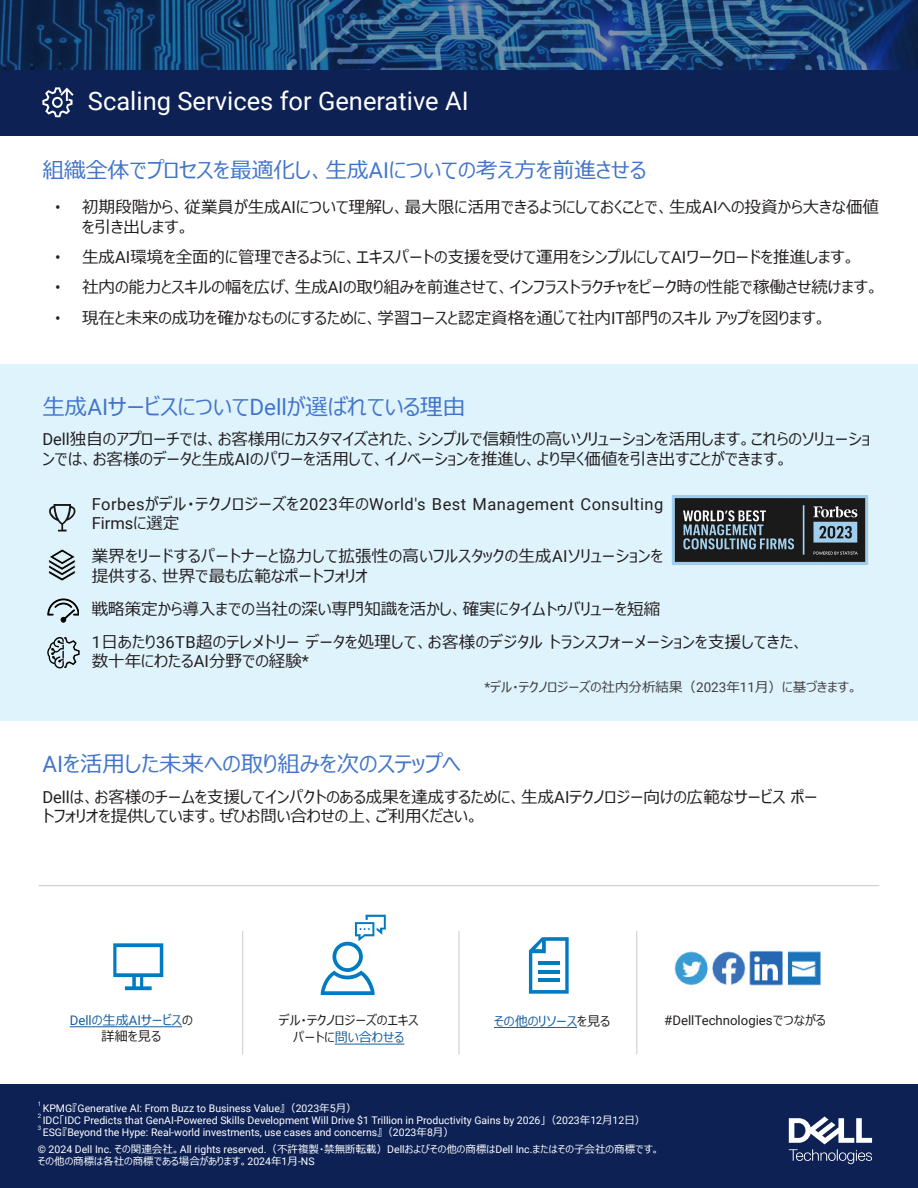
<style>
.page{position:relative;width:918px;height:1188px;background:#fff}
.page>*{position:absolute;margin:0;border:0;box-sizing:border-box;transform-origin:0 0}
.Body_Headline{font:25.5px "Roboto";color:#fff}
.Body_Text{font:22.5px "Meiryo UI";color:#4275ca}
.Body_Text-2{font:21.75px "Meiryo UI";color:#4275ca}
.Body_Text-3{font:16.5px/19.5px "Meiryo UI";color:#231f20}
.Body_Text-4{font:16.5px/19.5px "Meiryo UI";letter-spacing:.02em;color:#231f20}
.Body_Text-5{font:16.5px/19.5px "Roboto";letter-spacing:.03em;color:#231f20}
.Body_Text-6{font:13.5px "Meiryo UI";color:#3e3e3f}
.Body_Copy{font:13.2px/15.8px "Meiryo UI";color:#175d9e;text-align:center}
.Body_Copy-2{font:13.2px/17.2px "Meiryo UI";color:#231f20;text-align:center}
.Body_Copy-3{font:13.2px "Roboto";color:#231f20}
.t1{font:10.5px "Roboto";color:#fff}
.t2{font:10.5px/12px "Meiryo UI";color:#fff}
.t3{font:6.15px "Roboto";color:#fff}
.s1{font-family:"Roboto"}
.s2{font-family:"Meiryo UI"}
.s3{color:#231f20}
.s4{color:#175d9e}
</style>
<div class="page">
<div style="left:0;top:365px;width:918px;height:356px;background:#dff3fc"></div>
<div style="left:0;top:1084px;width:918px;height:104px;background:#0d2155"></div>
<svg style="left:789px;top:1117px;width:83px;height:47px"></svg>
<svg style="left:113px;top:943px;width:50px;height:47px"></svg>
<svg style="left:321px;top:915px;width:65px;height:80px"></svg>
<svg style="left:529px;top:937px;width:40px;height:57px"></svg>
<hr style="left:539px;top:962px;width:21px;height:3px;background:#007bc2">
<hr style="left:539px;top:970px;width:21px;height:4px;background:#007bc2">
<hr style="left:539px;top:978px;width:21px;height:4px;background:#007bc2">
<img style="left:674px;top:950px;width:147px;height:36px">
<hr style="left:242px;top:931px;width:1px;height:123px;background:#4b4c4d">
<hr style="left:459px;top:931px;width:1px;height:123px;background:#4b4c4d">
<hr style="left:636px;top:931px;width:1px;height:123px;background:#4b4c4d">
<hr style="left:39px;top:885px;width:840px;height:1px;background:#4b4c4d">
<hr style="left:70px;top:1026px;width:112px;height:1px;background:#175d9e">
<hr style="left:335px;top:1044px;width:69px;height:1px;background:#175d9e">
<hr style="left:494px;top:1027px;width:83px;height:1px;background:#175d9e">
<svg style="left:49px;top:549px;width:27px;height:32px"></svg>
<svg style="left:47px;top:598px;width:32px;height:25px"></svg>
<div style="left:0;top:69px;width:918px;height:66px;background:#0d2155"></div>
<svg style="left:42px;top:87px;width:32px;height:30px"></svg>
<svg style="left:47px;top:637px;width:33px;height:31px"></svg>
<svg style="left:0;top:0;width:918px;height:69px;background:#1c4676"></svg>
<img style="left:672px;top:496px;width:196px;height:69px">
<svg style="left:49px;top:504px;width:27px;height:27px"></svg>
<p class="Body_Headline" style="left:88px;top:83px;width:382px">Scaling Services for Generative AI</p>
<p class="Body_Text-2" style="left:42px;top:155px;width:605px">組織全体でプロセスを最適化し、生成<span class="s1">AI</span>についての考え方を前進させる</p>
<p class="Body_Text-3" style="left:82px;top:199px;width:799px;text-indent:-27px"><span class="s1">•</span> 初期段階から、従業員が生成<span class="s1">AI</span>について理解し、最大限に活用できるようにしておくことで、生成<span class="s1">AI</span>への投資から大きな価値を引き出します。</p>
<p class="Body_Text-3" style="left:55px;top:248px;width:802px"><span class="s1">•</span> 生成<span class="s1">AI</span>環境を全面的に管理できるように、エキスパートの支援を受けて運用をシンプルにして<span class="s1">AI</span>ワークロードを推進します。</p>
<p class="Body_Text-3" style="left:55px;top:279px;width:825px"><span class="s1">•</span> 社内の能力とスキルの幅を広げ、生成<span class="s1">AI</span>の取り組みを前進させて、インフラストラクチャをピーク時の性能で稼働させ続けます。</p>
<p class="Body_Text-3" style="left:55px;top:309px;width:773px"><span class="s1">•</span> 現在と未来の成功を確かなものにするために、学習コースと認定資格を通じて社内<span class="s1">IT</span>部門のスキルアップを図ります。</p>
<p class="Body_Text" style="left:42px;top:391px;width:424px">生成<span class="s1">AI</span>サービスについて<span class="s1">Dell</span>が選ばれている理由</p>
<p class="Body_Text-3" style="left:42px;top:430px;width:829px"><span class="s1">Dell</span>独自のアプローチでは、お客様用にカスタマイズされた、シンプルで信頼性の高いソリューションを活用します。これらのソリューションでは、お客様のデータと生成<span class="s1">AI</span>のパワーを活用して、イノベーションを推進し、より早く価値を引き出すことができます。</p>
<p class="Body_Text-5" style="left:92px;top:494px;width:573px">Forbes<span class="s2">がデル・テクノロジーズを</span>2023<span class="s2">年の</span>World's Best Management Consulting<br>Firms<span class="s2">に選定</span></p>
<p class="Body_Text-4" style="left:92px;top:547px;width:573px">業界をリードするパートナーと協力して拡張性の高いフルスタックの生成<span class="s1">AI</span>ソリューションを提供する、世界で最も広範なポートフォリオ</p>
<p class="Body_Text-3" style="left:92px;top:600px;width:570px">戦略策定から導入までの当社の深い専門知識を活かし、確実にタイムトゥバリューを短縮</p>
<p class="Body_Text-4" style="left:92px;top:633px;width:714px"><span class="s1">1</span>日あたり<span class="s1">36TB</span>超のテレメトリーデータを処理して、お客様のデジタルトランスフォーメーションを支援してきた、数十年にわたる<span class="s1">AI</span>分野での経験<span class="s1">*</span></p>
<p class="Body_Text-6" style="left:484px;top:678px;width:375px"><span class="s1">*</span>デル・テクノロジーズの社内分析結果（<span class="s1">2023</span>年<span class="s1">11</span>月）に基づきます。</p>
<p class="Body_Text" style="left:42px;top:749px;width:420px"><span class="s1">AI</span>を活用した未来への取り組みを次のステップへ</p>
<p class="Body_Text-3" style="left:42px;top:788px;width:777px"><span class="s1">Dell</span>は、お客様のチームを支援してインパクトのある成果を達成するために、生成<span class="s1">AI</span>テクノロジー向けの広範なサービスポートフォリオを提供しています。ぜひお問い合わせの上、ご利用ください。</p>
<p class="Body_Copy" style="left:70px;top:1013px;width:125px"><span class="s1">Dell</span>の生成<span class="s1">AI</span>サービス<span class="s3">の詳細を見る</span></p>
<p class="Body_Copy-2" style="left:279px;top:1012px;width:141px">デル・テクノロジーズのエキスパートに<span class="s4">問い合わせる</span></p>
<p class="Body_Copy" style="left:494px;top:1014px;width:118px">その他のリソース<span class="s3">を見る</span></p>
<p class="Body_Copy-3" style="left:664px;top:1011px;width:163px">#DellTechnologies<span class="s2">でつながる</span></p>
<p class="t3" style="left:38px;top:1100px;width:5px">1</p>
<p class="t1" style="left:43px;top:1100px;width:315px">KPMG<span class="s2">『</span>Generative AI: From Buzz to Business Value<span class="s2">』（</span>2023<span class="s2">年</span>5<span class="s2">月）</span></p>
<p class="t3" style="left:38px;top:1112px;width:5px">2</p>
<p class="t1" style="left:43px;top:1112px;width:604px">IDC<span class="s2">「</span>IDC Predicts that GenAI-Powered Skills Development Will Drive $1 Trillion in Productivity Gains by 2026<span class="s2">」（</span>2023<span class="s2">年</span>12<span class="s2">月</span>12<span class="s2">日）</span></p>
<p class="t3" style="left:38px;top:1124px;width:5px">3</p>
<p class="t1" style="left:43px;top:1124px;width:413px">ESG<span class="s2">『</span>Beyond the Hype: Real-world investments, use cases and concerns<span class="s2">』（</span>2023<span class="s2">年</span>8<span class="s2">月）</span></p>
<p class="t2" style="left:38px;top:1144px;width:623px"><span class="s1">© 2024 Dell Inc.</span> その関連会社。<span class="s1">All rights reserved.</span>（不許複製・禁無断転載）<span class="s1">Dell</span>およびその他の商標は<span class="s1">Dell Inc.</span>またはその子会社の商標です。その他の商標は各社の商標である場合があります。<span class="s1">2024</span>年<span class="s1">1</span>月<span class="s1">-NS</span></p>
</div>
